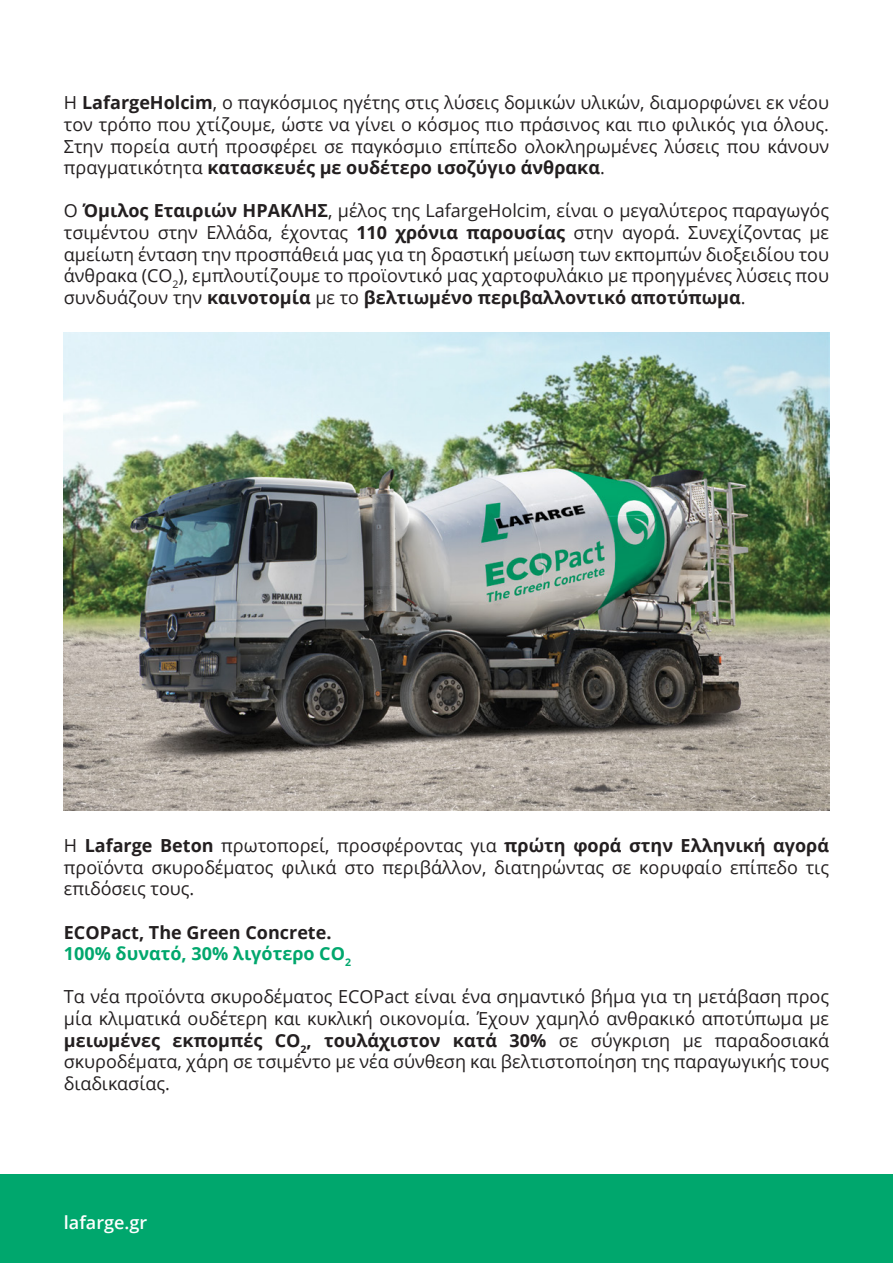
<style>
.page{position:relative;width:893px;height:1263px;background:#fff}
.page>*{position:absolute;margin:0;border:0;box-sizing:border-box;transform-origin:0 0}
.t1{font:18px/21.6px "Open Sans";color:#231f20;text-align:justify}
.t2{font:700 18px/21.6px "Open Sans";color:#231f20}
.t3{font:600 18px "Open Sans";color:#fff}
.s1{font-weight:700}
.s2{color:#00a76d}
</style>
<div class="page">
<div style="left:0;top:1174px;width:893px;height:89px;background:#00a76d"></div>
<img style="left:64px;top:332px;width:765px;height:479px">
<p class="t1" style="left:64px;top:92px;width:767px">Η <span class="s1">LafargeHolcim</span>, ο παγκόσμιος ηγέτης στις λύσεις δομικών υλικών, διαμορφώνει εκ νέου τον τρόπο που χτίζουμε, ώστε να γίνει ο κόσμος πιο πράσινος και πιο φιλικός για όλους.<br>Στην πορεία αυτή προσφέρει σε παγκόσμιο επίπεδο ολοκληρωμένες λύσεις που κάνουν πραγματικότητα <span class="s1">κατασκευές με ουδέτερο ισοζύγιο άνθρακα</span>.</p>
<p class="t1" style="left:64px;top:200px;width:767px">Ο <span class="s1">Όμιλος Εταιριών ΗΡΑΚΛΗΣ</span>, μέλος της LafargeHolcim, είναι ο μεγαλύτερος παραγωγός τσιμέντου στην Ελλάδα, έχοντας <span class="s1">110 χρόνια παρουσίας</span> στην αγορά. Συνεχίζοντας με αμείωτη ένταση την προσπάθειά μας για τη δραστική μείωση των εκπομπών διοξειδίου του άνθρακα (CO<sub>2</sub>), εμπλουτίζουμε το προϊοντικό μας χαρτοφυλάκιο με προηγμένες λύσεις που συνδυάζουν την <span class="s1">καινοτομία</span> με το <span class="s1">βελτιωμένο περιβαλλοντικό αποτύπωμα</span>.</p>
<p class="t1" style="left:64px;top:834px;width:767px">Η <span class="s1">Lafarge Beton</span> πρωτοπορεί, προσφέροντας για <span class="s1">πρώτη φορά στην Ελληνική αγορά </span>προϊόντα σκυροδέματος φιλικά στο περιβάλλον, διατηρώντας σε κορυφαίο επίπεδο τις επιδόσεις τους.</p>
<p class="t2" style="left:64px;top:921px;width:289px">ECOPact, The Green Concrete.<br><span class="s2">100% δυνατό, 30% λιγότερο CO</span><sub>2</sub></p>
<p class="t1" style="left:64px;top:986px;width:767px">Τα νέα προϊόντα σκυροδέματος ECOPact είναι ένα σημαντικό βήμα για τη μετάβαση προς μία κλιματικά ουδέτερη και κυκλική οικονομία. Έχουν χαμηλό ανθρακικό αποτύπωμα με <span class="s1">μειωμένες εκπομπές CO</span><sub>2</sub><span class="s1">, τουλάχιστον κατά 30%</span> σε σύγκριση με παραδοσιακά σκυροδέματα, χάρη σε τσιμέντο με νέα σύνθεση και βελτιστοποίηση της παραγωγικής τους διαδικασίας.</p>
<p class="t3" style="left:64px;top:1210px;width:85px">lafarge.gr</p>
</div>
